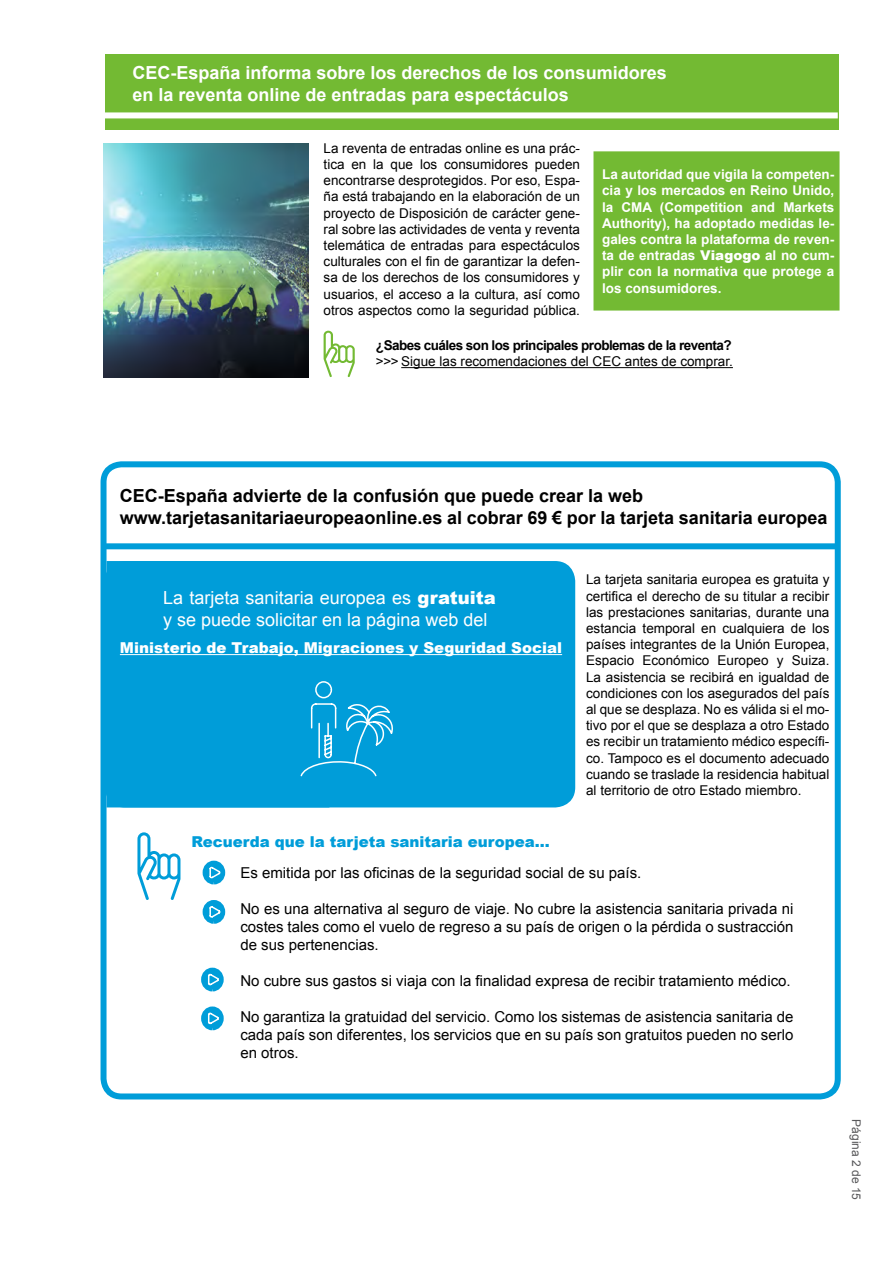
<style>
.page{position:relative;width:893px;height:1263px;background:#fff}
.page>*{position:absolute;margin:0;border:0;box-sizing:border-box;transform-origin:0 0}
.t1{font:700 18px/21.6px "Arial";color:#000}
.t2{font:700 18px/21.6px "Arial";color:#fff}
.t3{font:18px/21.6px "Arial";color:#fff}
.t4{font:15px/18px "Arial";color:#000;text-align:justify}
.t5{font:900 15px "Arial";color:#fff}
.t6{font:900 15px "Arial";color:#009dd9}
.t7{font:13.5px/16.2px "Arial";color:#000;text-align:justify}
.t8{font:700 13.5px/16.2px "Arial";color:#fff;text-align:justify}
.t9{font:700 13.5px "Arial";letter-spacing:-.04em;color:#000}
.t10{font:12px "Arial";color:#58585a}
.s1{font-weight:900}
</style>
<div class="page">
<div style="left:593px;top:151px;width:246px;height:160px;background:#73ba33;border:3px solid #73ba33"></div>
<div style="left:105px;top:54px;width:734px;height:76px;background:#73ba33"></div>
<div style="left:104px;top:112px;width:734px;height:6px;background:#fff"></div>
<img style="left:104px;top:144px;width:204px;height:233px">
<div style="left:101px;top:461px;width:740px;height:638px;border:6px solid #009dd9;border-radius:18px"></div>
<div style="left:105px;top:543px;width:731px;height:6px;background:#009dd9"></div>
<svg style="left:137px;top:832px;width:43px;height:68px"></svg>
<div style="left:203px;top:900px;width:22px;height:24px;background:#009dd9;border:6px solid #009dd9;border-radius:50%"></div>
<svg style="left:208px;top:905px;width:13px;height:14px"></svg>
<svg style="left:201px;top:968px;width:23px;height:23px"></svg>
<svg style="left:207px;top:973px;width:13px;height:13px"></svg>
<svg style="left:201px;top:1006px;width:23px;height:24px"></svg>
<svg style="left:207px;top:1011px;width:13px;height:14px"></svg>
<div style="left:203px;top:861px;width:22px;height:23px;background:#009dd9;border:6px solid #009dd9;border-radius:50%"></div>
<svg style="left:208px;top:866px;width:13px;height:13px"></svg>
<hr style="left:401px;top:367px;width:332px;height:1px;background:#000">
<svg style="left:324px;top:331px;width:31px;height:46px"></svg>
<div style="left:107px;top:563px;width:466px;height:242px;background:#009dd9;border-radius:18px"></div>
<div style="left:105px;top:561px;width:470px;height:246px;border:4px solid #009dd9;border-radius:18px"></div>
<div style="left:107px;top:561px;width:222px;height:246px;background:#009dd9"></div>
<hr style="left:120px;top:654px;width:442px;height:1px;background:#fff">
<svg style="left:264px;top:676px;width:144px;height:132px"></svg>
<h1 class="t2" style="left:132px;top:62px;width:536px">CEC-España informa sobre los derechos de los consumidores en la reventa online de entradas para espectáculos</h1>
<p class="t7" style="left:324px;top:140px;width:258px">La reventa de entradas online es una prác&shy;tica en la que los consumidores pueden encontrarse desprotegidos. Por eso, Espa&shy;ña está trabajando en la elaboración de un proyecto de Disposición de carácter gene&shy;ral sobre las actividades de venta y reventa telemática de entradas para espectáculos culturales con el fin de garantizar la defen&shy;sa de los derechos de los consumidores y usuarios, el acceso a la cultura, así como otros aspectos como la seguridad pública.</p>
<p class="t8" style="left:602px;top:166px;width:234px">La autoridad que vigila la competen&shy;cia y los mercados en Reino Unido, la CMA (Competition and Markets Authority), ha adoptado medidas le&shy;gales contra la plataforma de reven&shy;ta de entradas <span class="s1">Viagogo</span> al no cum&shy;plir con la normativa que protege a los consumidores.</p>
<p class="t9" style="left:376px;top:336px;width:357px">¿Sabes cuáles son los principales problemas de la reventa?</p>
<p class="t7" style="left:376px;top:353px;width:358px">&gt;&gt;&gt; Sigue las recomendaciones del CEC antes de comprar.</p>
<h1 class="t1" style="left:120px;top:485px;width:709px">CEC-España advierte de la confusión que puede crear la web www.tarjetasanitariaeuropeaonline.es al cobrar 69 € por la tarjeta sanitaria europea</h1>
<h1 class="t3" style="left:163px;top:587px;width:334px">La tarjeta sanitaria europea es <span class="s1">gratuita </span>y se puede solicitar en la página web del</h1>
<p class="t5" style="left:120px;top:636px;width:444px">Ministerio de Trabajo, Migraciones y Seguridad Social</p>
<p class="t6" style="left:191px;top:831px;width:360px">Recuerda que la tarjeta sanitaria europea...</p>
<p class="t7" style="left:586px;top:571px;width:245px">La tarjeta sanitaria europea es gratuita y certifica el derecho de su titular a recibir las prestaciones sanitarias, durante una estancia temporal en cualquiera de los países integrantes de la Unión Europea, Espacio Económico Europeo y Suiza.<br>La asistencia se recibirá en igualdad de condiciones con los asegurados del país al que se desplaza. No es válida si el mo&shy;tivo por el que se desplaza a otro Estado es recibir un tratamiento médico específi&shy;co. Tampoco es el documento adecuado cuando se traslade la residencia habitual al territorio de otro Estado miembro.</p>
<p class="t4" style="left:240px;top:864px;width:403px">Es emitida por las oficinas de la seguridad social de su país.</p>
<p class="t4" style="left:240px;top:900px;width:554px">No es una alternativa al seguro de viaje. No cubre la asistencia sanitaria privada ni costes tales como el vuelo de regreso a su país de origen o la pérdida o sustracción de sus pertenencias.</p>
<p class="t4" style="left:240px;top:972px;width:552px">No cubre sus gastos si viaja con la finalidad expresa de recibir tratamiento médico.</p>
<p class="t4" style="left:240px;top:1008px;width:554px">No garantiza la gratuidad del servicio. Como los sistemas de asistencia sanitaria de cada país son diferentes, los servicios que en su país son gratuitos pueden no serlo en otros.</p>
<p class="t10" style="left:865px;top:1119px;width:82px;rotate:90deg">Página 2 de 15</p>
</div>
